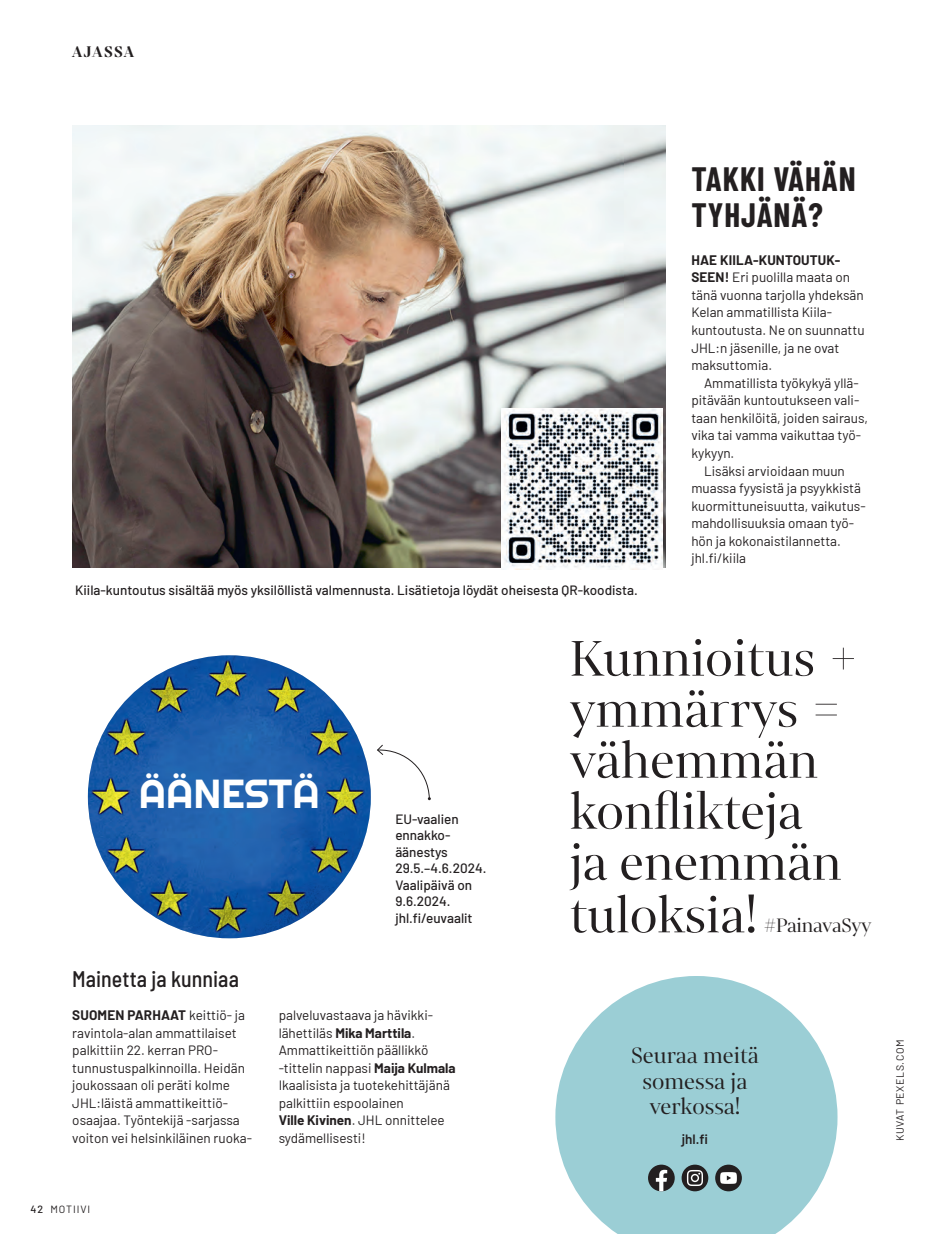
<style>
.page{position:relative;width:936px;height:1234px;background:#fff}
.page>*{position:absolute;margin:0;border:0;box-sizing:border-box;transform-origin:0 0}
.P_iso_nosto{font:54px/51.3px "Mixta Pro";color:#231f20}
.P_iso_nosto-2{font:40.5px "Righteous";color:#fff}
.H7_otsikko_laatikko{font:700 33px/36px "Barlow Condensed";letter-spacing:.03em;color:#231f20}
.P_pieni_nosto{font:24px/25.5px "Mixta Pro";color:#231f20;text-align:center}
.H8_otsikko_laatikko{font:500 semi-condensed 22.5px "Barlow";color:#231f20}
.P_iso_nosto-3{font:21px "Mixta Pro";letter-spacing:-.015em;color:#231f20}
.P_palstan_nimi{font:700 16.5px "Mixta Pro";letter-spacing:.065em;color:#231f20}
.P_leipis_2{font:13.5px/17.5px "Barlow";color:#231f20}
.P_leipis_2_sis{font:13.5px/17.5px "Barlow";color:#231f20}
.P_kuvateksti{font:500 13.5px/16.5px "Barlow";color:#231f20}
.P_pieni_nosto_verkko{font:600 13.5px "Barlow";color:#231f20}
.P_kuvakrediitti{font:10.5px "Barlow";letter-spacing:.06em;color:#231f20}
.P_kuvakrediitti-2{font:10.5px "Barlow";letter-spacing:.09em;color:#231f20}
.s1{font-weight:700}
.s2{font-weight:500}
</style>
<div class="page">
<img style="left:72px;top:125px;width:593px;height:442px">
<img style="left:88px;top:655px;width:283px;height:283px;border-radius:141px">
<svg style="left:555px;top:976px;width:282px;height:257px;fill:#9bced5"></svg>
<svg style="left:681px;top:1164px;width:27px;height:26px"></svg>
<svg style="left:686px;top:1169px;width:17px;height:16px"></svg>
<div style="left:715px;top:1164px;width:26px;height:26px;background:#231f20;border-radius:50%"></div>
<svg style="left:720px;top:1172px;width:16px;height:11px"></svg>
<div style="left:648px;top:1164px;width:26px;height:26px;background:#231f20;border-radius:50%"></div>
<svg style="left:655px;top:1169px;width:12px;height:21px"></svg>
<svg style="left:377px;top:744px;width:54px;height:56px"></svg>
<img style="left:501px;top:409px;width:161px;height:160px">
<p class="P_palstan_nimi" style="left:72px;top:42px;width:63px">AJASSA</p>
<p class="H7_otsikko_laatikko" style="left:691px;top:159px;width:166px">TAKKI VÄHÄN<br>TYHJÄNÄ?</p>
<p class="P_kuvateksti" style="left:75px;top:580px;width:564px">Kiila-kuntoutus sisältää myös yksilöllistä valmennusta. Lisätietoja löydät oheisesta QR-koodista.</p>
<p class="P_leipis_2" style="left:691px;top:250px;width:175px"><span class="s1">HAE KIILA-KUNTOUTUK-<br>SEEN!</span> Eri puolilla maata on tänä vuonna tarjolla yhdeksän<br>Kelan ammatillista Kiila&shy;kuntoutusta. Ne on suunnattu<br>JHL:n jäsenille, ja ne ovat maksuttomia.</p>
<p class="P_leipis_2_sis" style="left:691px;top:373px;width:178px;text-indent:13px">Ammatillista työkykyä yllä&shy;pitävään kuntoutukseen vali&shy;taan henkilöitä, joiden sairaus, vika tai vamma vaikuttaa työ&shy;kykyyn.</p>
<p class="P_leipis_2_sis" style="left:691px;top:461px;width:176px;text-indent:13px">Lisäksi arvioidaan muun muassa fyysistä ja psyykkistä kuormittuneisuutta, vaikutus&shy;mahdollisuuksia omaan työ&shy;hön ja kokonaistilannetta. jhl.fi/kiila</p>
<p class="P_iso_nosto-2" style="left:139px;top:768px;width:182px">ÄÄNESTÄ</p>
<p class="H8_otsikko_laatikko" style="left:72px;top:962px;width:168px">Mainetta ja kunniaa</p>
<p class="P_kuvateksti" style="left:395px;top:809px;width:93px">EU-vaalien ennakko&shy;äänestys<br>29.5.–4.6.2024.</p>
<p class="P_kuvateksti" style="left:395px;top:875px;width:78px">Vaalipäivä on<br>9.6.2024.</p>
<p class="P_kuvateksti" style="left:395px;top:908px;width:79px">jhl.fi/euvaalit</p>
<p class="P_leipis_2" style="left:72px;top:1005px;width:181px"><span class="s1">SUOMEN PARHAAT</span> keittiö- ja ravintola-alan ammattilaiset palkittiin 22. kerran PRO&shy;tunnustuspalkinnoilla. Heidän joukossaan oli peräti kolme<br>JHL:läistä ammattikeittiö&shy;osaajaa. Työntekijä -sarjassa voiton vei helsinkiläinen ruoka-</p>
<p class="P_kuvakrediitti-2" style="left:30px;top:1201px;width:61px"><span class="s2">42</span> MOTIIVI</p>
<p class="P_leipis_2" style="left:279px;top:1005px;width:178px">palveluvastaava ja hävikki&shy;lähettiläs <span class="s1">Mika Marttila</span>.<br>Ammattikeittiön päällikkö -tittelin nappasi <span class="s1">Maija Kulmala<br></span>Ikaalisista ja tuotekehittäjänä palkittiin espoolainen<br><span class="s1">Ville Kivinen</span>. JHL onnittelee sydämellisesti!</p>
<p class="P_iso_nosto" style="left:569px;top:633px;width:291px">Kunnioitus + ymmärrys = vähemmän konflikteja<br>ja enemmän tuloksia!</p>
<p class="P_iso_nosto-3" style="left:764px;top:913px;width:109px">#PainavaSyy</p>
<p class="P_pieni_nosto" style="left:631px;top:1042px;width:129px">Seuraa meitä somessa ja verkossa!</p>
<p class="P_pieni_nosto_verkko" style="left:681px;top:1128px;width:28px">jhl.fi</p>
<p class="P_kuvakrediitti" style="left:892px;top:1141px;width:103px;rotate:-90deg">KUVAT PEXELS.COM</p>
</div>
